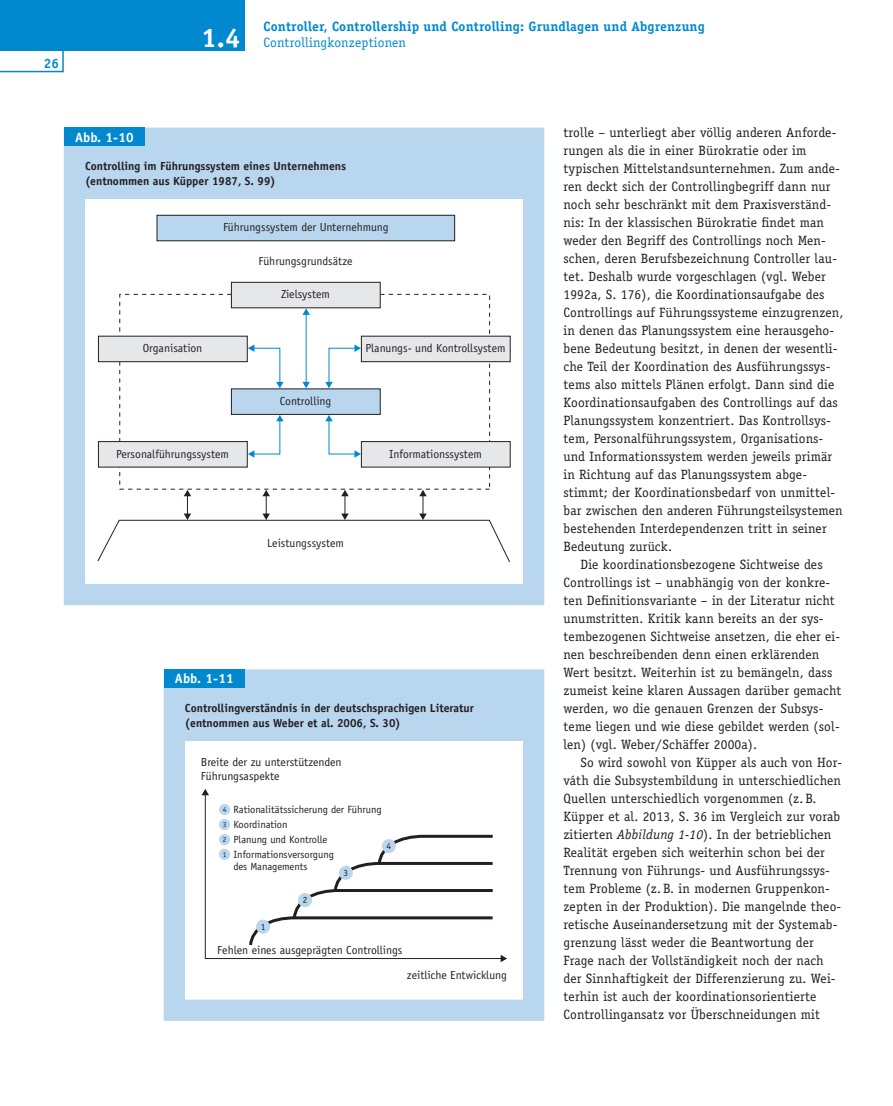
<style>
.page{position:relative;width:893px;height:1106px;background:#fff}
.page>*{position:absolute;margin:0;border:0;box-sizing:border-box;transform-origin:0 0}
.t1{font:700 27px "Officina Sans Std";color:#fff}
.t2{font:13.5px "Officina Serif Std";letter-spacing:.01em;color:#231f20}
.t3{font:700 13.5px "Officina Serif Std";letter-spacing:.01em;color:#0089cf}
.t4{font:13.5px "Officina Serif Std";letter-spacing:.01em;color:#0089cf}
.t5{font:700 13.5px "Officina Sans Std";letter-spacing:.01em;color:#fff}
.t6{font:700 13.5px "Officina Sans Std";color:#0089cf}
.t7{font:11.7px/13.5px "Officina Sans Std";color:#231f20}
.t8{font:700 11.7px/15px "Officina Sans Std";color:#231f20}
.t9{font:10.5px/15px "Officina Sans Std";color:#231f20}
.t10{font:9.3px "Officina Sans Std";color:#231f20}
.t11{font:7.5px "Officina Sans Std";color:#231f20}
.s1{font-style:italic}
</style>
<div class="page">
<div style="left:0;top:0;width:244px;height:51px;background:#0089cf"></div>
<svg style="left:0;top:51px;width:64px;height:21px"></svg>
<div style="left:81px;top:146px;width:446px;height:53px;background:#b9d6ef"></div>
<div style="left:64px;top:128px;width:480px;height:477px;border:21px solid #b9d6ef"></div>
<div style="left:64px;top:128px;width:81px;height:18px;background:#0089cf"></div>
<div style="left:98px;top:336px;width:150px;height:26px;background:#e6e7e9;border:1px solid #231f20"></div>
<div style="left:231px;top:388px;width:150px;height:27px;background:#b9d6ef;border:1px solid #231f20"></div>
<div style="left:231px;top:282px;width:150px;height:26px;background:#e6e7e9;border:1px solid #231f20"></div>
<div style="left:157px;top:215px;width:298px;height:26px;background:#b9d6ef"></div>
<div style="left:157px;top:215px;width:298px;height:26px;border:1px solid #231f20"></div>
<div style="left:361px;top:336px;width:149px;height:26px;background:#e6e7e9"></div>
<div style="left:361px;top:336px;width:150px;height:26px;border:1px solid #231f20"></div>
<div style="left:98px;top:441px;width:150px;height:26px;background:#e6e7e9;border:1px solid #231f20"></div>
<div style="left:361px;top:441px;width:149px;height:26px;background:#e6e7e9"></div>
<div style="left:361px;top:441px;width:150px;height:26px;border:1px solid #231f20"></div>
<hr style="left:306px;top:314px;width:1px;height:69px;background:#0089cf">
<svg style="left:302px;top:382px;width:8px;height:6px"></svg>
<svg style="left:302px;top:308px;width:8px;height:7px"></svg>
<svg style="left:248px;top:344px;width:36px;height:44px"></svg>
<svg style="left:325px;top:344px;width:36px;height:44px"></svg>
<svg style="left:248px;top:415px;width:36px;height:43px"></svg>
<svg style="left:325px;top:415px;width:36px;height:43px"></svg>
<svg style="left:97px;top:490px;width:413px;height:72px"></svg>
<div style="left:181px;top:688px;width:346px;height:52px;background:#b9d6ef"></div>
<div style="left:164px;top:669px;width:380px;height:351px;border:21px solid #b9d6ef"></div>
<div style="left:164px;top:669px;width:80px;height:18px;background:#0089cf"></div>
<svg style="left:205px;top:795px;width:296px;height:164px"></svg>
<svg style="left:501px;top:955px;width:6px;height:7px"></svg>
<svg style="left:202px;top:789px;width:7px;height:6px"></svg>
<svg style="left:247px;top:833px;width:249px;height:115px"></svg>
<div style="left:339px;top:865px;width:14px;height:14px;background:#b9d6ef;border-radius:50%"></div>
<div style="left:382px;top:839px;width:14px;height:14px;background:#b9d6ef;border-radius:50%"></div>
<div style="left:298px;top:893px;width:14px;height:14px;background:#b9d6ef;border-radius:50%"></div>
<div style="left:219px;top:848px;width:11px;height:12px;background:#b9d6ef;border-radius:50%"></div>
<div style="left:219px;top:834px;width:11px;height:11px;background:#b9d6ef;border-radius:50%"></div>
<div style="left:219px;top:819px;width:11px;height:11px;background:#b9d6ef;border-radius:50%"></div>
<div style="left:219px;top:804px;width:11px;height:11px;background:#b9d6ef;border-radius:50%"></div>
<div style="left:256px;top:919px;width:14px;height:14px;background:#b9d6ef;border-radius:50%"></div>
<p class="t6" style="left:44px;top:55px;width:17px">26</p>
<h1 class="t1" style="left:202px;top:21px;width:40px">1.4</h1>
<p class="t3" style="left:264px;top:18px;width:443px">Controller, Controllership und Controlling: Grundlagen und Abgrenzung</p>
<p class="t4" style="left:264px;top:34px;width:144px">Controllingkonzeptionen</p>
<p class="t5" style="left:75px;top:128px;width:60px">Abb. 1-10</p>
<p class="t8" style="left:85px;top:158px;width:263px">Controlling im Führungssystem eines Unternehmens (entnommen aus Küpper 1987, S. 99)</p>
<p class="t7" style="left:223px;top:221px;width:167px">Führungssystem der Unternehmung</p>
<p class="t7" style="left:258px;top:254px;width:96px">Führungsgrundsätze</p>
<p class="t7" style="left:281px;top:288px;width:50px">Zielsystem</p>
<p class="t7" style="left:143px;top:341px;width:61px">Organisation</p>
<p class="t7" style="left:365px;top:341px;width:142px">Planungs- und Kontrollsystem</p>
<p class="t7" style="left:280px;top:394px;width:53px">Controlling</p>
<p class="t7" style="left:116px;top:447px;width:114px">Personalführungssystem</p>
<p class="t7" style="left:389px;top:447px;width:94px">Informationssystem</p>
<p class="t7" style="left:267px;top:536px;width:78px">Leistungssystem</p>
<p class="t5" style="left:175px;top:670px;width:60px">Abb. 1-11</p>
<p class="t8" style="left:185px;top:700px;width:290px">Controllingverständnis in der deutschsprachigen Literatur (entnommen aus Weber et al. 2006, S. 30)</p>
<p class="t7" style="left:201px;top:755px;width:142px">Breite der zu unterstützenden<br>Führungsaspekte</p>
<p class="t9" style="left:233px;top:802px;width:150px">Rationalitätssicherung der Führung<br>Koordination<br>Planung und Kontrolle<br>Informationsversorgung</p>
<p class="t9" style="left:233px;top:859px;width:76px">des Managements</p>
<p class="t10" style="left:344px;top:867px;width:6px">3</p>
<p class="t11" style="left:223px;top:805px;width:5px">4</p>
<p class="t11" style="left:223px;top:820px;width:5px">3</p>
<p class="t11" style="left:223px;top:835px;width:5px">2</p>
<p class="t10" style="left:387px;top:840px;width:6px">4</p>
<p class="t11" style="left:223px;top:849px;width:5px">1</p>
<p class="t10" style="left:261px;top:921px;width:6px">1</p>
<p class="t10" style="left:303px;top:894px;width:6px">2</p>
<p class="t7" style="left:217px;top:943px;width:187px">Fehlen eines ausgeprägten Controllings</p>
<p class="t7" style="left:407px;top:968px;width:101px">zeitliche Entwicklung</p>
<p class="t2" style="left:563px;top:124px;width:274px">trolle – unterliegt aber völlig anderen Anforde-</p>
<p class="t2" style="left:563px;top:142px;width:244px">rungen als die in einer Bürokratie oder im</p>
<p class="t2" style="left:563px;top:160px;width:278px">typischen Mittelstandsunternehmen. Zum ande-</p>
<p class="t2" style="left:563px;top:178px;width:269px">ren deckt sich der Controllingbegriff dann nur</p>
<p class="t2" style="left:563px;top:196px;width:269px">noch sehr beschränkt mit dem Praxisverständ-</p>
<p class="t2" style="left:563px;top:214px;width:262px">nis: In der klassischen Bürokratie findet man</p>
<p class="t2" style="left:563px;top:232px;width:264px">weder den Begriff des Controllings noch Men-</p>
<p class="t2" style="left:563px;top:250px;width:275px">schen, deren Berufsbezeichnung Controller lau-</p>
<p class="t2" style="left:563px;top:268px;width:264px">tet. Deshalb wurde vorgeschlagen (vgl. Weber</p>
<p class="t2" style="left:563px;top:286px;width:262px">1992a, S. 176), die Koordinationsaufgabe des</p>
<p class="t2" style="left:563px;top:304px;width:282px">Controllings auf Führungssysteme einzugrenzen,</p>
<p class="t2" style="left:563px;top:322px;width:272px">in denen das Planungssystem eine herausgeho-</p>
<p class="t2" style="left:563px;top:340px;width:276px">bene Bedeutung besitzt, in denen der wesentli-</p>
<p class="t2" style="left:563px;top:358px;width:269px">che Teil der Koordination des Ausführungssys-</p>
<p class="t2" style="left:563px;top:376px;width:273px">tems also mittels Plänen erfolgt. Dann sind die</p>
<p class="t2" style="left:563px;top:394px;width:276px">Koordinationsaufgaben des Controllings auf das</p>
<p class="t2" style="left:563px;top:412px;width:269px">Planungssystem konzentriert. Das Kontrollsys-</p>
<p class="t2" style="left:563px;top:430px;width:261px">tem, Personalführungssystem, Organisations-</p>
<p class="t2" style="left:563px;top:448px;width:270px">und Informationssystem werden jeweils primär</p>
<p class="t2" style="left:563px;top:466px;width:245px">in Richtung auf das Planungssystem abge-</p>
<p class="t2" style="left:563px;top:484px;width:273px">stimmt; der Koordinationsbedarf von unmittel-</p>
<p class="t2" style="left:563px;top:502px;width:281px">bar zwischen den anderen Führungsteilsystemen</p>
<p class="t2" style="left:563px;top:520px;width:265px">bestehenden Interdependenzen tritt in seiner</p>
<p class="t2" style="left:563px;top:538px;width:110px">Bedeutung zurück.</p>
<p class="t2" style="left:580px;top:556px;width:244px">Die koordinationsbezogene Sichtweise des</p>
<p class="t2" style="left:563px;top:574px;width:268px">Controllings ist – unabhängig von der konkre-</p>
<p class="t2" style="left:563px;top:592px;width:273px">ten Definitionsvariante – in der Literatur nicht</p>
<p class="t2" style="left:563px;top:610px;width:262px">unumstritten. Kritik kann bereits an der sys-</p>
<p class="t2" style="left:563px;top:628px;width:278px">tembezogenen Sichtweise ansetzen, die eher ei-</p>
<p class="t2" style="left:563px;top:646px;width:257px">nen beschreibenden denn einen erklärenden</p>
<p class="t2" style="left:563px;top:664px;width:270px">Wert besitzt. Weiterhin ist zu bemängeln, dass</p>
<p class="t2" style="left:563px;top:682px;width:279px">zumeist keine klaren Aussagen darüber gemacht</p>
<p class="t2" style="left:563px;top:700px;width:261px">werden, wo die genauen Grenzen der Subsys-</p>
<p class="t2" style="left:563px;top:718px;width:278px">teme liegen und wie diese gebildet werden (sol-</p>
<p class="t2" style="left:563px;top:736px;width:195px">len) (vgl. Weber/Schäffer 2000a).</p>
<p class="t2" style="left:580px;top:754px;width:263px">So wird sowohl von Küpper als auch von Hor-</p>
<p class="t2" style="left:563px;top:772px;width:279px">váth die Subsystembildung in unterschiedlichen</p>
<p class="t2" style="left:563px;top:790px;width:255px">Quellen unterschiedlich vorgenommen (z. B.</p>
<p class="t2" style="left:563px;top:808px;width:278px">Küpper et al. 2013, S. 36 im Vergleich zur vorab</p>
<p class="t2" style="left:563px;top:826px;width:269px">zitierten <span class="s1">Abbildung 1-10</span>). In der betrieblichen</p>
<p class="t2" style="left:563px;top:844px;width:263px">Realität ergeben sich weiterhin schon bei der</p>
<p class="t2" style="left:563px;top:862px;width:268px">Trennung von Führungs- und Ausführungssys-</p>
<p class="t2" style="left:563px;top:880px;width:268px">tem Probleme (z. B. in modernen Gruppenkon-</p>
<p class="t2" style="left:563px;top:898px;width:279px">zepten in der Produktion). Die mangelnde theo-</p>
<p class="t2" style="left:563px;top:916px;width:275px">retische Auseinandersetzung mit der Systemab-</p>
<p class="t2" style="left:563px;top:934px;width:252px">grenzung lässt weder die Beantwortung der</p>
<p class="t2" style="left:563px;top:952px;width:262px">Frage nach der Vollständigkeit noch der nach</p>
<p class="t2" style="left:563px;top:970px;width:274px">der Sinnhaftigkeit der Differenzierung zu. Wei-</p>
<p class="t2" style="left:563px;top:988px;width:255px">terhin ist auch der koordinationsorientierte</p>
<p class="t2" style="left:563px;top:1006px;width:258px">Controllingansatz vor Überschneidungen mit</p>
</div>
